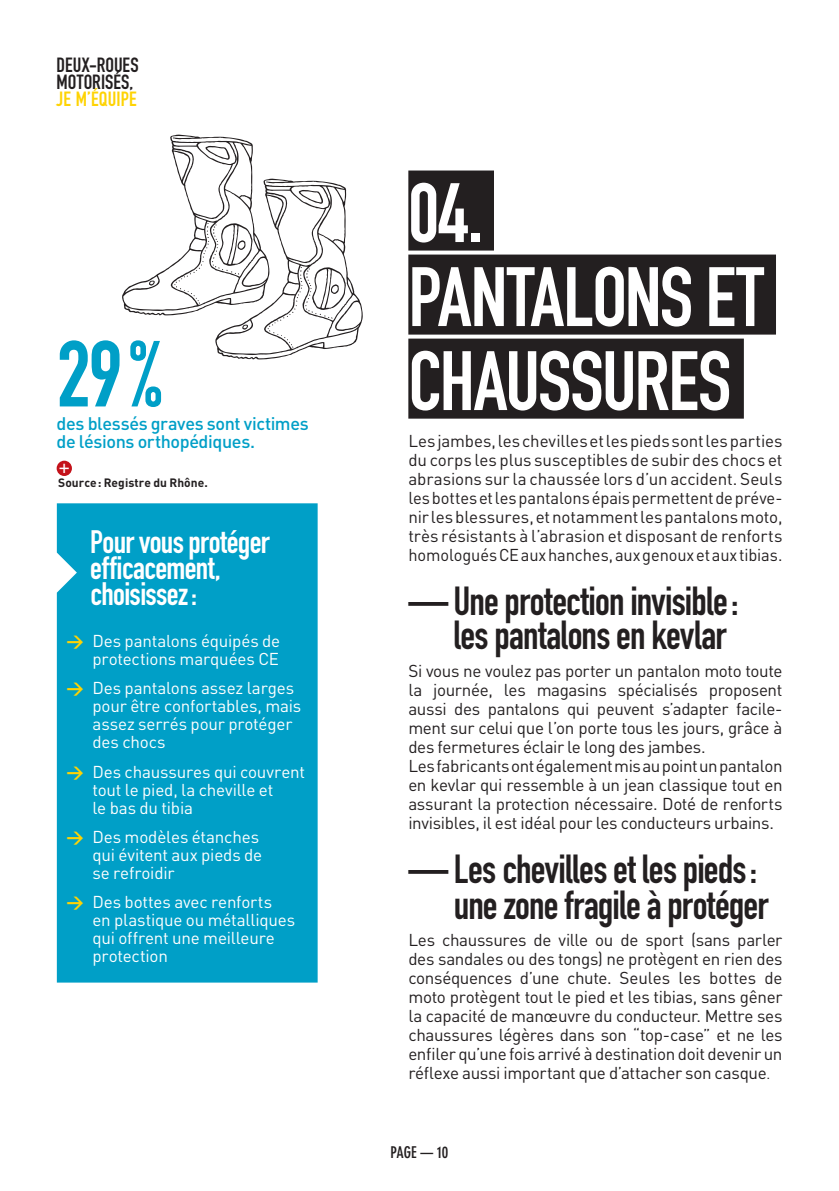
<style>
.page{position:relative;width:839px;height:1191px;background:#fff}
.page>*{position:absolute;margin:0;border:0;box-sizing:border-box;transform-origin:0 0}
.t1{font:92px "DIN Engschrift";color:#009fc7}
.t2{font:82.6px/84px "DIN Engschrift";letter-spacing:-.02em;color:#fff}
.t3{font:40px/34px "DIN Engschrift";letter-spacing:-.02em;color:#231f20}
.t4{font:32px/26px "DIN Engschrift";letter-spacing:-.02em;color:#fff}
.t5{font:20.2px/17.2px "DIN Engschrift";color:#231f20}
.t6{font:20.2px "DIN Engschrift";letter-spacing:.01em;color:#fed304}
.t7{font:18.2px "DIN Engschrift";color:#fff}
.t8{font:500 18px/18px "DIN";letter-spacing:-.025em;color:#009fc7}
.t9{font:17px/19px "DIN";letter-spacing:-.02em;color:#231f20;text-align:justify}
.t10{font:17px/18px "DIN";letter-spacing:-.01em;color:#fff}
.t11{font:700 condensed 16px "DIN Neuzeit Grotesk";letter-spacing:-.005em;color:#231f20}
.t12{font:700 12px "DIN";letter-spacing:.005em;color:#231f20}
.s1{font-weight:700;color:#fed304}
.s2{font-weight:300}
</style>
<div class="page">
<div style="left:57px;top:503px;width:261px;height:479px;background:#009fc7"></div>
<div style="left:408px;top:170px;width:86px;height:80px;background:#231f20"></div>
<div style="left:408px;top:254px;width:368px;height:80px;background:#231f20"></div>
<div style="left:408px;top:338px;width:336px;height:80px;background:#231f20"></div>
<div style="left:57px;top:460px;width:15px;height:16px;background:#c4121a;border-radius:50%"></div>
<svg style="left:122px;top:135px;width:241px;height:224px"></svg>
<p class="t5" style="left:57px;top:58px;width:83px">DEUX-ROUES<br>MOTORISÉS,</p>
<p class="t6" style="left:57px;top:92px;width:82px">JE M’ÉQUIPE</p>
<h1 class="t1" style="left:57px;top:341px;width:107px">29 %</h1>
<p class="t8" style="left:57px;top:417px;width:254px">des blessés graves sont victimes de lésions orthopédiques.</p>
<p class="t7" style="left:59px;top:460px;width:12px">+</p>
<p class="t12" style="left:58px;top:479px;width:151px">Source : Registre du Rhône.</p>
<h3 class="t4" style="left:90px;top:532px;width:181px">Pour vous protéger efficacement, choisissez :</h3>
<p class="t10" style="left:66px;top:634px;width:215px;text-align:right"><span class="s1">&gt;</span> Des pantalons équipés de protections marquées CE</p>
<p class="t10" style="left:92px;top:681px;width:210px;text-indent:-26px"><span class="s1">&gt;</span> Des pantalons assez larges pour être confortables, mais assez serrés pour protéger des chocs</p>
<p class="t10" style="left:92px;top:764px;width:214px;text-indent:-26px"><span class="s1">&gt;</span> Des chaussures qui couvrent tout le pied, la cheville et<br>le bas du tibia</p>
<p class="t10" style="left:92px;top:830px;width:171px;text-indent:-26px"><span class="s1">&gt;</span> Des modèles étanches qui évitent aux pieds de se refroidir</p>
<p class="t10" style="left:92px;top:895px;width:204px;text-indent:-26px"><span class="s1">&gt;</span> Des bottes avec renforts<br>en plastique ou métalliques qui offrent une meilleure protection</p>
<h2 class="t2" style="left:408px;top:179px;width:357px">04.<br>PANTALONS ET<br>CHAUSSURES</h2>
<p class="t9" style="left:408px;top:434px;width:376px">Les jambes, les chevilles et les pieds sont les parties du corps les plus susceptibles de subir des chocs et abrasions sur la chaussée lors d’un accident. Seuls les bottes et les pantalons épais permettent de préve&shy;nir les blessures, et notamment les pantalons moto, très résistants à l’abrasion et disposant de renforts homologués CE aux hanches, aux genoux et aux tibias.</p>
<h3 class="t3" style="left:453px;top:588px;width:287px;text-indent:-45px">— Une protection invisible : les pantalons en kevlar</h3>
<p class="t9" style="left:408px;top:663px;width:376px;text-align:left">Si vous ne voulez pas porter un pantalon moto toute la journée, les magasins spécialisés proposent aussi des pantalons qui peuvent s’adapter facile&shy;ment sur celui que l’on porte tous les jours, grâce à des fermetures éclair le long des jambes.<br>Les fabricants ont également mis au point un pantalon en kevlar qui ressemble à un jean classique tout en assurant la protection nécessaire. Doté de renforts invisibles, il est idéal pour les conducteurs urbains.</p>
<h3 class="t3" style="left:408px;top:854px;width:362px;line-height:36px;text-align:right">— Les chevilles et les pieds : une zone fragile à protéger</h3>
<p class="t9" style="left:408px;top:932px;width:376px">Les chaussures de ville ou de sport (sans parler des sandales ou des tongs) ne protègent en rien des conséquences d’une chute. Seules les bottes de moto protègent tout le pied et les tibias, sans gêner la ca pacité de manœuvre du conducteur. Mettre ses chaussures légères dans son “top-case” et ne les enfiler qu’une fois arrivé à destination doit devenir un réflexe aussi important que d’attacher son casque<span class="s2">.</span></p>
<p class="t11" style="left:391px;top:1145px;width:59px">PAGE — 10</p>
</div>
